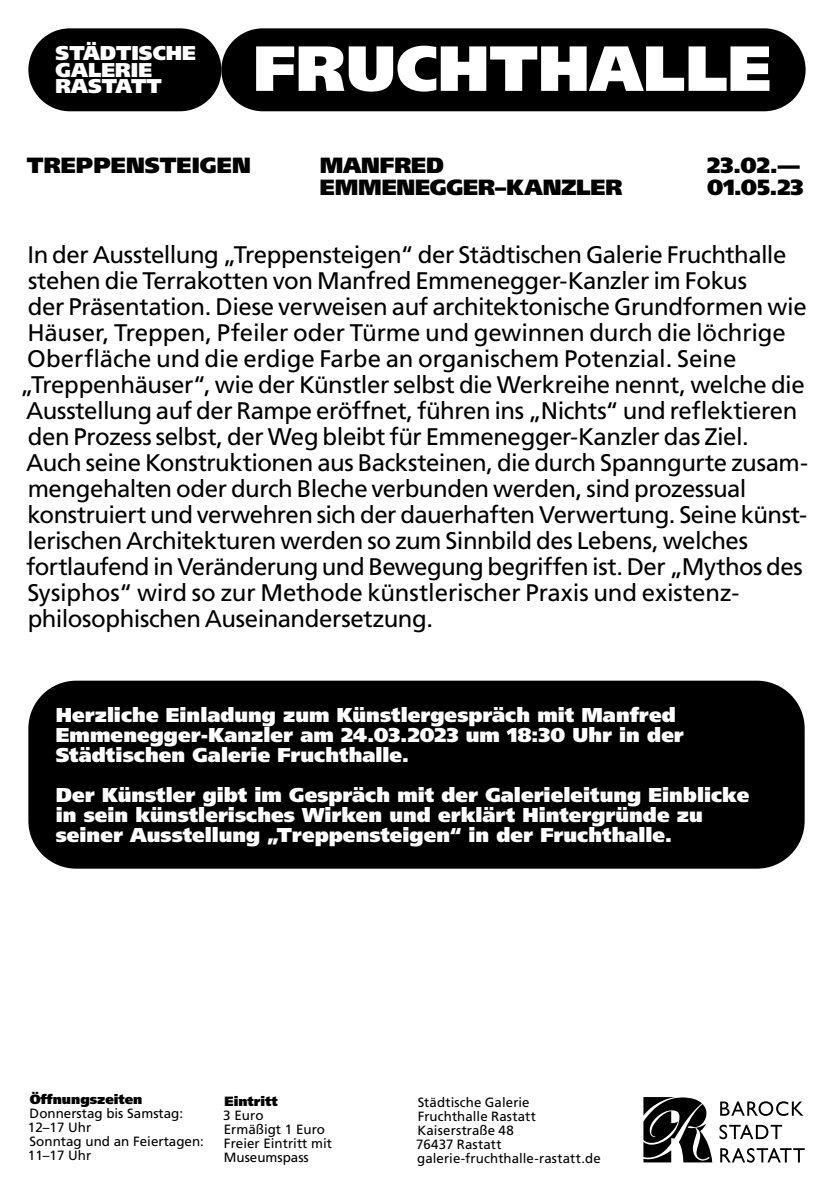
<style>
.page{position:relative;width:834px;height:1191px;background:#fff}
.page>*{position:absolute;margin:0;border:0;box-sizing:border-box;transform-origin:0 0}
.t1{font:900 63.6px "Frutiger LT Std";color:#fff}
.t2{font:24px "Frutiger LT Std";letter-spacing:-.02em;color:#000}
.t3{font:900 22px/22px "Frutiger LT Std";letter-spacing:-.005em;color:#000}
.t4{font:900 20px/20px "Frutiger LT Std";color:#fff}
.t5{font:13.4px/14px "Frutiger LT Std";color:#000}
.t6{font:900 13.4px "Frutiger LT Std";color:#000}
</style>
<div class="page">
<div style="left:28px;top:680px;width:776px;height:188px;background:#000;border-radius:48px"></div>
<svg style="left:720px;top:1101px;width:83px;height:14px"></svg>
<svg style="left:719px;top:1124px;width:63px;height:15px"></svg>
<svg style="left:720px;top:1148px;width:84px;height:14px"></svg>
<svg style="left:643px;top:1097px;width:69px;height:65px"></svg>
<div style="left:28px;top:28px;width:193px;height:83px;background:#000;border-radius:41px"></div>
<div style="left:221px;top:28px;width:584px;height:83px;background:#000;border-radius:41px"></div>
<p class="t4" style="left:56px;top:45px;width:142px;line-height:16.4px">STÄDTISCHE<br>GALERIE<br>RASTATT</p>
<h1 class="t1" style="left:253px;top:30px;width:519px">FRUCHTHALLE</h1>
<p class="t3" style="left:27px;top:154px;width:225px">TREPPENSTEIGEN</p>
<p class="t3" style="left:320px;top:154px;width:304px">MANFRED<br>EMMENEGGER–KANZLER</p>
<p class="t3" style="left:707px;top:154px;width:98px">23.02.—<br>01.05.23</p>
<p class="t2" style="left:27px;top:241px;width:760px">In der Ausstellung „Treppensteigen“ der Städtischen Galerie Fruchthalle</p>
<p class="t2" style="left:28px;top:267px;width:720px">stehen die Terrakotten von Manfred Emmenegger-Kanzler im Fokus</p>
<p class="t2" style="left:28px;top:293px;width:780px">der Präsentation. Diese verweisen auf architektonische Grundformen wie</p>
<p class="t2" style="left:27px;top:319px;width:759px">Häuser, Treppen, Pfeiler oder Türme und gewinnen durch die löchrige</p>
<p class="t2" style="left:27px;top:345px;width:710px">Oberfläche und die erdige Farbe an organischem Potenzial. Seine</p>
<p class="t2" style="left:20px;top:371px;width:786px">„Treppenhäuser“, wie der Künstler selbst die Werkreihe nennt, welche die</p>
<p class="t2" style="left:26px;top:397px;width:772px">Ausstellung auf der Rampe eröffnet, führen ins „Nichts“ und reflektieren</p>
<p class="t2" style="left:28px;top:423px;width:722px">den Prozess selbst, der Weg bleibt für Emmenegger-Kanzler das Ziel.</p>
<p class="t2" style="left:26px;top:449px;width:783px">Auch seine Konstruktionen aus Backsteinen, die durch Spanngurte zusam-</p>
<p class="t2" style="left:28px;top:475px;width:720px">mengehalten oder durch Bleche verbunden werden, sind prozessual</p>
<p class="t2" style="left:28px;top:501px;width:780px">konstruiert und verwehren sich der dauerhaften Verwertung. Seine künst-</p>
<p class="t2" style="left:27px;top:526px;width:722px">lerischen Architekturen werden so zum Sinnbild des Lebens, welches</p>
<p class="t2" style="left:26px;top:552px;width:777px">fortlaufend in Veränderung und Bewegung begriffen ist. Der „Mythos des</p>
<p class="t2" style="left:27px;top:578px;width:713px">Sysiphos“ wird so zur Methode künstlerischer Praxis und existenz-</p>
<p class="t2" style="left:28px;top:604px;width:407px">philosophischen Auseinandersetzung.</p>
<p class="t4" style="left:56px;top:705px;width:629px">Herzliche Einladung zum Künstlergespräch mit Manfred<br>Emmenegger-Kanzler am 24.03.2023 um 18:30 Uhr in der<br>Städtischen Galerie Fruchthalle.</p>
<p class="t4" style="left:56px;top:785px;width:695px">Der Künstler gibt im Gespräch mit der Galerieleitung Einblicke in sein künstlerisches Wirken und erklärt Hintergründe zu seiner Ausstellung „Treppensteigen“ in der Fruchthalle.</p>
<p class="t6" style="left:30px;top:1091px;width:114px">Öffnungszeiten</p>
<p class="t5" style="left:28px;top:1106px;width:177px">Donnerstag bis Samstag:<br>12–17 Uhr<br>Sonntag und an Feiertagen:<br>11–17 Uhr</p>
<p class="t6" style="left:224px;top:1093px;width:55px">Eintritt</p>
<p class="t5" style="left:223px;top:1108px;width:110px">3 Euro<br>Ermäßigt 1 Euro<br>Freier Eintritt mit<br>Museumspass</p>
<p class="t5" style="left:416px;top:1095px;width:186px">Städtische Galerie<br>Fruchthalle Rastatt<br>Kaiserstraße 48<br>76437 Rastatt galerie-fruchthalle-rastatt.de</p>
</div>
